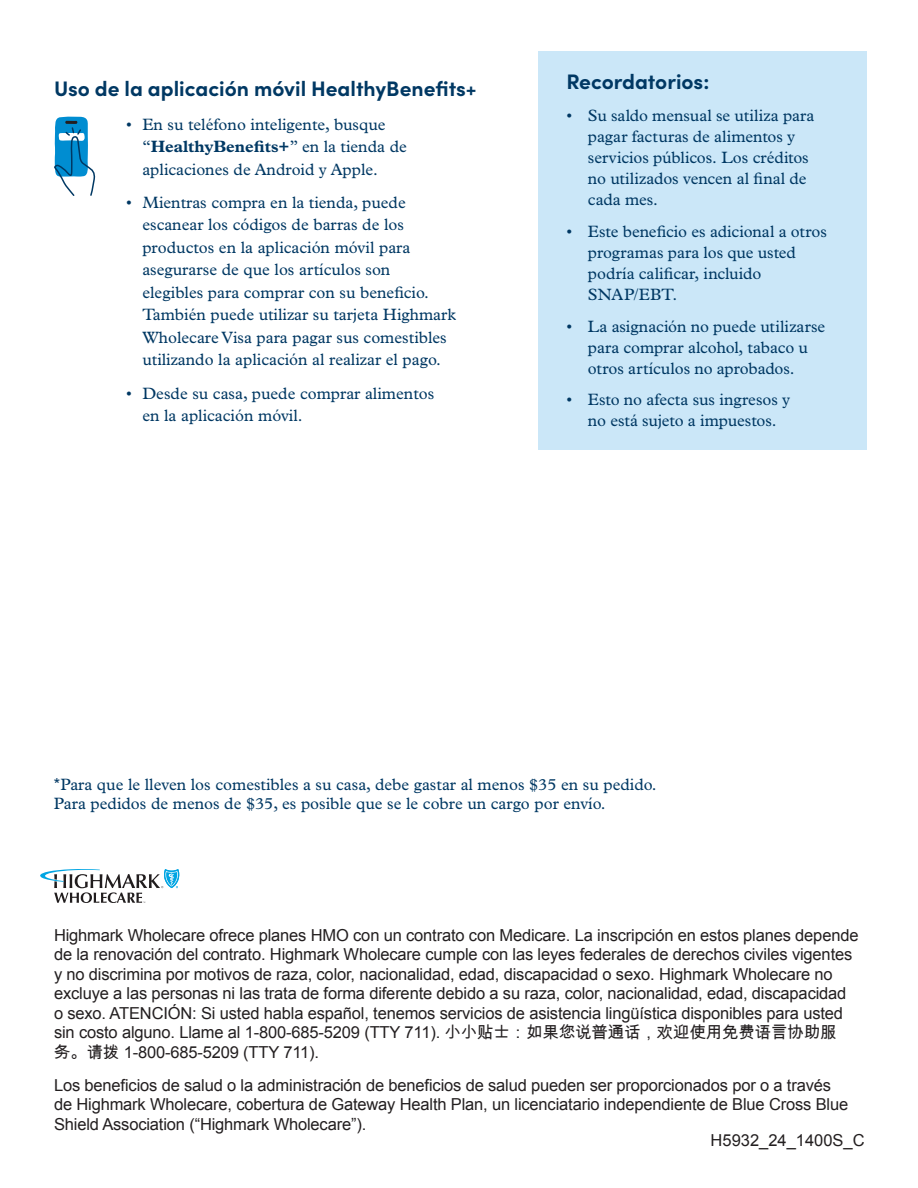
<style>
.page{position:relative;width:918px;height:1188px;background:#fff}
.page>*{position:absolute;margin:0;border:0;box-sizing:border-box;transform-origin:0 0}
.t1{font:700 21px "Sofia Pro";color:#003863}
.t2{font:16.5px/22.5px "Plantin MT Pro";color:#003863}
.t3{font:16.5px/19.5px "Arial";letter-spacing:-.01em;color:#231f20}
.s1{font-weight:700}
.s2{font-family:"Arial"}
.s3{font-family:"Arial Unicode MS"}
</style>
<div class="page">
<div style="left:539px;top:51px;width:328px;height:398px;background:#cbe7f8"></div>
<svg style="left:54px;top:117px;width:41px;height:79px"></svg>
<svg style="left:40px;top:869px;width:139px;height:34px"></svg>
<h3 class="t1" style="left:54px;top:72px;width:424px">Uso de la aplicación móvil HealthyBenefits+</h3>
<p class="t2" style="left:126px;top:113px;width:7px">•</p>
<p class="t2" style="left:142px;top:113px;width:266px">En su teléfono inteligente, busque “<span class="s1">HealthyBenefits+</span>” en la tienda de aplicaciones de Android y Apple.</p>
<p class="t2" style="left:142px;top:191px;width:315px;text-indent:-16px">• Mientras compra en la tienda, puede escanear los códigos de barras de los productos en la aplicación móvil para asegurarse de que los artículos son<br>elegibles para comprar con su beneficio.<br>También puede utilizar su tarjeta Highmark Wholecare Visa para pagar sus comestibles utilizando la aplicación al realizar el pago.</p>
<p class="t2" style="left:142px;top:382px;width:293px;text-indent:-16px">• Desde su casa, puede comprar alimentos en la aplicación móvil.</p>
<p class="t1" style="left:566px;top:66px;width:145px">Recordatorios:</p>
<p class="t2" style="left:566px;top:104px;width:7px">•</p>
<p class="t2" style="left:588px;top:105px;width:228px;line-height:21px">Su saldo mensual se utiliza para pagar facturas de alimentos y servicios públicos. Los créditos no utilizados vencen al final de cada mes.</p>
<p class="t2" style="left:588px;top:221px;width:241px;line-height:21px;text-indent:-22px">• Este beneficio es adicional a otros programas para los que usted podría calificar, incluido<br>SNAP/EBT.</p>
<p class="t2" style="left:566px;top:316px;width:261px;line-height:21px;text-align:center">• La asignación no puede utilizarse para comprar alcohol, tabaco u otros artículos no aprobados.</p>
<p class="t2" style="left:566px;top:389px;width:225px;line-height:21px;text-align:center">• Esto no afecta sus ingresos y no está sujeto a impuestos.</p>
<p class="t2" style="left:54px;top:774px;width:604px;line-height:19.8px"><span class="s2">*</span>Para que le lleven los comestibles a su casa, debe gastar al menos $35 en su pedido.<br>Para pedidos de menos de $35, es posible que se le cobre un cargo por envío.</p>
<p class="t3" style="left:54px;top:925px;width:806px">Highmark Wholecare ofrece planes HMO con un contrato con Medicare. La inscripción en estos planes depende de la renovación del contrato. Highmark Wholecare cumple con las leyes federales de derechos civiles vigentes y no discrimina por motivos de raza, color, nacionalidad, edad, discapacidad o sexo. Highmark Wholecare no excluye a las personas ni las trata de forma diferente debido a su raza, color, nacionalidad, edad, discapacidad o sexo. ATENCIÓN: Si usted habla español, tenemos servicios de asistencia lingüística disponibles para usted sin costo alguno. Llame al 1-800-685-5209 (TTY 711). <span class="s3">小小贴士：如果您说普通话，欢迎使用免费语言协助服</span></p>
<p class="t3" style="left:54px;top:1042px;width:267px"><span class="s3">务。请拨</span> 1-800-685-5209 (TTY 711).</p>
<p class="t3" style="left:54px;top:1075px;width:796px">Los beneficios de salud o la administración de beneficios de salud pueden ser proporcionados por o a través de Highmark Wholecare, cobertura de Gateway Health Plan, un licenciatario independiente de Blue Cross Blue<br>Shield Association (“Highmark Wholecare”).</p>
<p class="t3" style="left:711px;top:1131px;width:156px">H5932_24_1400S_C</p>
</div>
